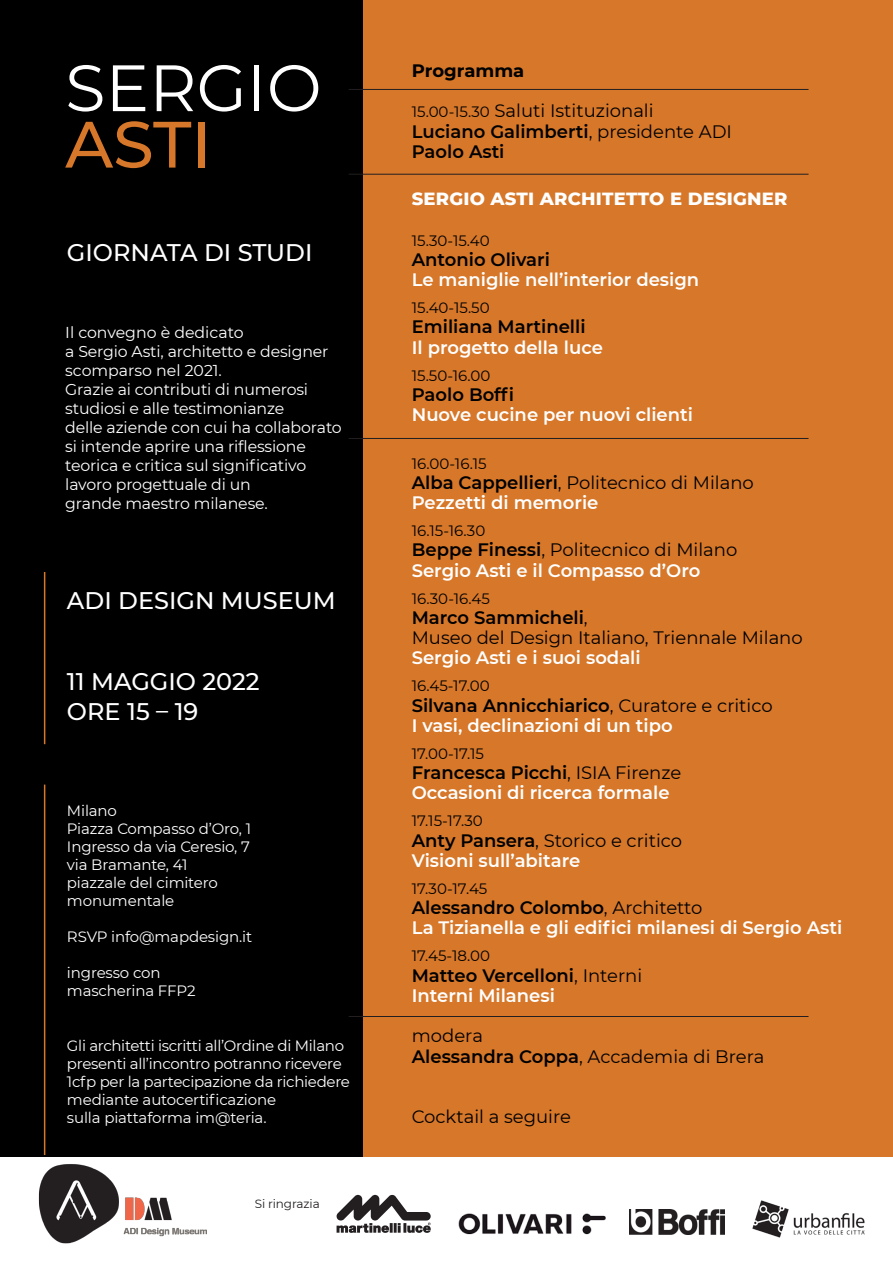
<style>
.page{position:relative;width:893px;height:1263px;background:#fff}
.page>*{position:absolute;margin:0;border:0;box-sizing:border-box;transform-origin:0 0}
.t1{font:65.4px "Montserrat";color:#fff}
.t2{font:500 65.4px "Montserrat";color:#d67729}
.t3{font:500 24px/30px "Montserrat";color:#fff}
.t4{font:600 18px/20.2px "Montserrat";color:#fff}
.t5{font:18px/20.2px "Montserrat";color:#000}
.t6{font:600 18px/20.2px "Montserrat";color:#000}
.t7{font:800 18px "Montserrat";letter-spacing:.01em;color:#fff}
.t8{font:700 18px "Montserrat";color:#000}
.t9{font:15.75px/18.9px "Montserrat";letter-spacing:-.01em;color:#fff}
.t10{font:15px/18px "Montserrat";letter-spacing:-.01em;color:#fff}
.t11{font:15px "Montserrat";color:#000}
.t12{font:12px "Montserrat";letter-spacing:-.01em;color:#231f20}
.s1{font-size:15px}
.s2{font-weight:600}
.s3{font-weight:600;color:#fff}
.s4{color:#000}
.s5{font-weight:400;color:#000}
.s6{font-weight:400}
.s7{color:#fff}
</style>
<div class="page">
<div style="left:349px;top:0;width:544px;height:1157px;background:#d67729"></div>
<div style="left:0;top:0;width:362px;height:1157px;background:#000"></div>
<img style="left:458px;top:1213px;width:148px;height:22px">
<img style="left:629px;top:1210px;width:95px;height:24px">
<img style="left:38px;top:1164px;width:168px;height:80px">
<img style="left:752px;top:1200px;width:113px;height:38px">
<svg style="left:336px;top:1194px;width:95px;height:39px"></svg>
<hr style="left:44px;top:572px;width:1px;height:172px;background:#d67729">
<hr style="left:44px;top:784px;width:1px;height:371px;background:#d67729">
<hr style="left:349px;top:89px;width:459px;height:1px;background:#231f20">
<hr style="left:349px;top:174px;width:459px;height:1px;background:#231f20">
<hr style="left:349px;top:438px;width:459px;height:1px;background:#231f20">
<hr style="left:349px;top:1016px;width:459px;height:1px;background:#231f20">
<h1 class="t1" style="left:65px;top:43px;width:258px">SERGIO</h1>
<h1 class="t2" style="left:65px;top:99px;width:148px">ASTI</h1>
<h2 class="t3" style="left:67px;top:237px;width:247px">GIORNATA DI STUDI</h2>
<p class="t9" style="left:65px;top:323px;width:278px">Il convegno è dedicato<br>a Sergio Asti, architetto e designer scomparso nel 2021.<br>Grazie ai contributi di numerosi studiosi e alle testimonianze<br>delle aziende con cui ha collaborato si intende aprire una riflessione teorica e critica sul significativo lavoro progettuale di un<br>grande maestro milanese.</p>
<h2 class="t3" style="left:67px;top:584px;width:103px">ADI DESIGN</h2>
<h2 class="t3" style="left:221px;top:584px;width:93px">MUSEUM</h2>
<h2 class="t3" style="left:67px;top:665px;width:194px">11 MAGGIO 2022<br>ORE 15 – 19</h2>
<p class="t10" style="left:67px;top:802px;width:186px">Milano<br>Piazza Compasso d’Oro, 1<br>Ingresso da via Ceresio, 7 via Bramante, 41<br>piazzale del cimitero monumentale</p>
<p class="t10" style="left:67px;top:928px;width:187px">RSVP info@mapdesign.it</p>
<p class="t10" style="left:67px;top:964px;width:130px">ingresso con mascherina FFP2</p>
<p class="t10" style="left:67px;top:1036px;width:284px">Gli architetti iscritti all’Ordine di Milano presenti all’incontro potranno ricevere 1cfp per la partecipazione da richiedere mediante autocertificazione<br>sulla piattaforma im@teria.</p>
<p class="t12" style="left:255px;top:1195px;width:66px">Si ringrazia</p>
<p class="t8" style="left:412px;top:58px;width:114px">Programma</p>
<p class="t5" style="left:412px;top:100px;width:322px"><span class="s1">15.00-15.30</span> Saluti Istituzionali<br><span class="s2">Luciano Galimberti</span>, presidente ADI<br><span class="s2">Paolo Asti</span></p>
<p class="t7" style="left:412px;top:186px;width:377px">SERGIO ASTI ARCHITETTO E DESIGNER</p>
<p class="t11" style="left:412px;top:230px;width:79px">15.30-15.40</p>
<p class="t6" style="left:412px;top:249px;width:140px">Antonio Olivari</p>
<p class="t4" style="left:412px;top:269px;width:289px">Le maniglie nell’interior design</p>
<p class="t11" style="left:412px;top:298px;width:79px">15.40-15.50</p>
<p class="t6" style="left:412px;top:316px;width:175px">Emiliana Martinelli</p>
<p class="t4" style="left:412px;top:336px;width:193px">Il progetto della luce</p>
<p class="t11" style="left:412px;top:365px;width:80px">15.50-16.00</p>
<p class="t6" style="left:412px;top:384px;width:104px">Paolo Boffi</p>
<p class="t4" style="left:412px;top:404px;width:283px">Nuove cucine per nuovi clienti</p>
<p class="t11" style="left:412px;top:453px;width:76px">16.00-16.15</p>
<p class="t5" style="left:412px;top:472px;width:344px"><span class="s2">Alba Cappellieri</span>, Politecnico di Milano<br><span class="s3">Pezzetti di memorie</span></p>
<p class="t11" style="left:412px;top:520px;width:75px">16.15-16.30</p>
<p class="t4" style="left:412px;top:539px;width:327px"><span class="s4">Beppe Finessi</span><span class="s5">, Politecnico di Milano<br></span>Sergio Asti e il Compasso d’Oro</p>
<p class="t11" style="left:412px;top:588px;width:80px">16.30-16.45</p>
<p class="t5" style="left:412px;top:607px;width:392px"><span class="s2">Marco Sammicheli</span>,<br>Museo del Design Italiano, Triennale Milano</p>
<p class="t4" style="left:412px;top:647px;width:230px">Sergio Asti e i suoi sodali</p>
<p class="t11" style="left:412px;top:676px;width:79px">16.45-17.00</p>
<p class="t4" style="left:412px;top:694px;width:362px"><span class="s4">Silvana Annicchiarico</span><span class="s5">, Curatore e critico<br></span>I vasi, declinazioni di un tipo</p>
<p class="t11" style="left:412px;top:743px;width:74px">17.00-17.15</p>
<p class="t4" style="left:412px;top:762px;width:271px"><span class="s4">Francesca Picchi</span><span class="s5">, ISIA Firenze<br></span>Occasioni di ricerca formale</p>
<p class="t11" style="left:412px;top:811px;width:73px">17.15-17.30</p>
<p class="t4" style="left:412px;top:829px;width:272px"><span class="s4">Anty Pansera</span><span class="s5">, Storico e critico<br></span>Visioni sull’abitare</p>
<p class="t11" style="left:412px;top:878px;width:77px">17.30-17.45</p>
<p class="t4" style="left:412px;top:897px;width:432px"><span class="s4">Alessandro Colombo</span><span class="s5">, Architetto<br></span>La Tizianella e gli edifici milanesi di Sergio Asti</p>
<p class="t11" style="left:412px;top:946px;width:80px">17.45-18.00</p>
<p class="t6" style="left:412px;top:964px;width:232px">Matteo Vercelloni<span class="s6">, Interni<br></span><span class="s7">Interni Milanesi</span></p>
<p class="t5" style="left:412px;top:1025px;width:354px">modera<br><span class="s2">Alessandra Coppa</span>, Accademia di Brera</p>
<p class="t5" style="left:412px;top:1106px;width:161px">Cocktail a seguire</p>
</div>
